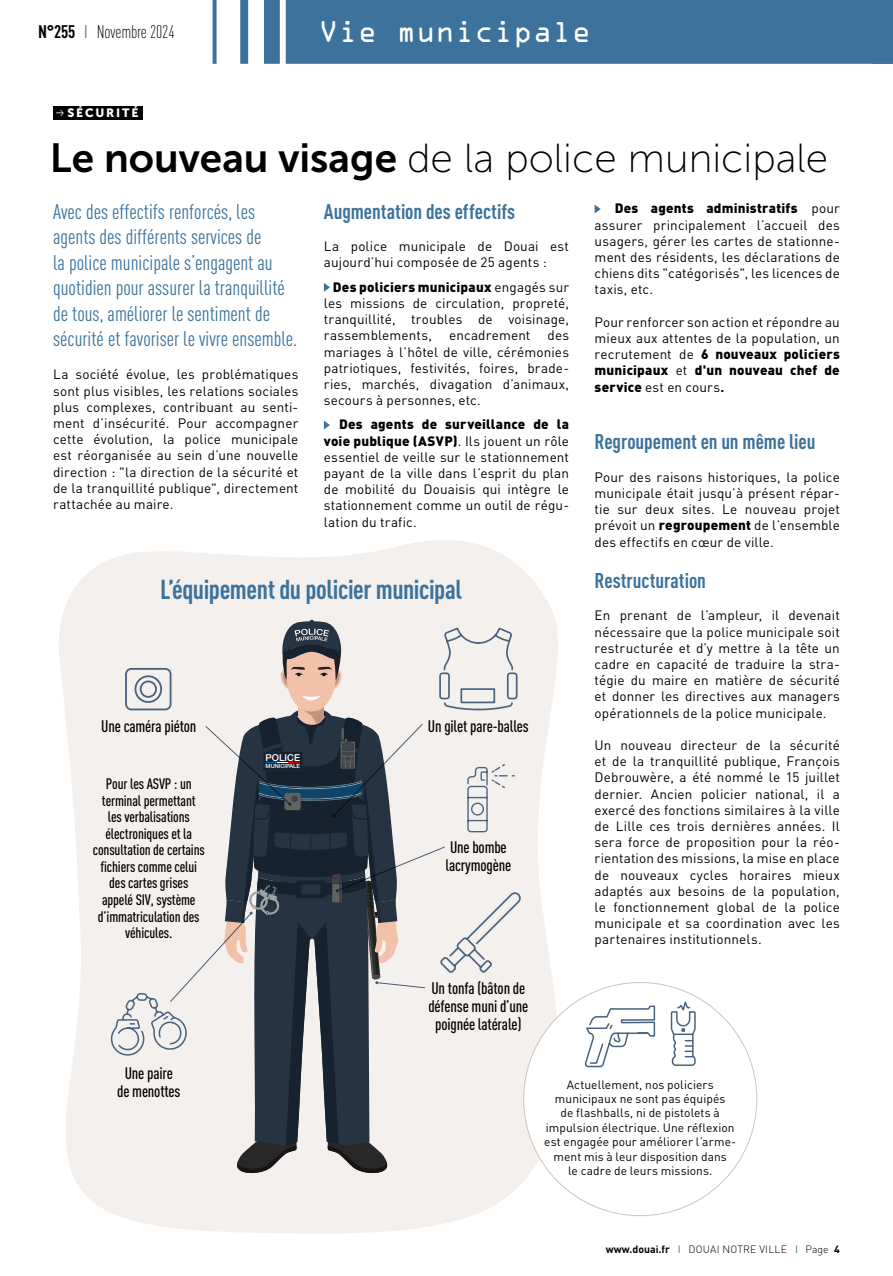
<style>
.page{position:relative;width:893px;height:1276px;background:#fff}
.page>*{position:absolute;margin:0;border:0;box-sizing:border-box;transform-origin:0 0}
.t1{font:40.5px "Museo Sans 100";color:#000}
.t2{font:700 condensed 27px "DIN Pro";letter-spacing:-.015em;color:#3c729b}
.t3{font:27px "OCRA Alternate";color:#fff}
.t4{font:condensed 21px/25.5px "DIN Pro";color:#3c729b}
.t5{font:700 condensed 21px "DIN Pro";color:#3c729b}
.t6{font:300 condensed 18px "DIN Pro";letter-spacing:-.01em;color:#000}
.t7{font:500 condensed 16.5px/18px "DIN Pro";letter-spacing:-.01em;color:#000;text-align:center}
.t8{font:500 condensed 15px/16.5px "DIN Pro";letter-spacing:-.01em;color:#000;text-align:center}
.t9{font:13.5px/16.2px "DIN Pro";letter-spacing:.01em;color:#000;text-align:justify}
.t10{font:12px/14.4px "DIN Pro";letter-spacing:.005em;color:#000;text-align:center}
.t11{font:12px "Museo Sans 900";letter-spacing:.15em;color:#fff}
.t12{font:300 10.5px "DIN Pro";letter-spacing:.02em;color:#000}
.t13{font:500 9.45px "Helvetica Neue";color:#fff}
.t14{font:500 5.7px "Helvetica Neue";color:#fff}
.s1{font-weight:700}
.s2{font-weight:400;color:#3c729b}
.s3{font-family:"Museo Sans 700"}
.s4{font-weight:900}
</style>
<div class="page">
<svg style="left:213px;top:0;width:680px;height:64px;background:#4a7ca2"></svg>
<svg style="left:59px;top:540px;width:517px;height:693px;fill:#f4f0ee"></svg>
<div style="left:524px;top:982px;width:233px;height:233px;background:#fff;border-radius:50%"></div>
<div style="left:53px;top:106px;width:90px;height:14px;background:#000"></div>
<svg style="left:324px;top:283px;width:6px;height:9px"></svg>
<svg style="left:324px;top:421px;width:6px;height:8px"></svg>
<svg style="left:595px;top:205px;width:6px;height:8px"></svg>
<svg style="left:670px;top:997px;width:27px;height:69px"></svg>
<svg style="left:584px;top:1005px;width:72px;height:63px"></svg>
<svg style="left:110px;top:620px;width:413px;height:553px;background:#bcbcbe"></svg>
<h3 class="t6" style="left:38px;top:19px;width:138px"><span class="s1">N°255</span> <span class="s2">I</span> Novembre 2024</h3>
<h2 class="t3" style="left:319px;top:20px;width:274px">Vie municipale</h2>
<p class="t11" style="left:67px;top:106px;width:72px">SÉCURITÉ</p>
<h1 class="t1" style="left:50px;top:136px;width:780px"><span class="s3">Le nouveau visage</span> de la police municipale</h1>
<h3 class="t4" style="left:53px;top:197px;width:246px">Avec des effectifs renforcés, les agents des différents services de<br>la police municipale s’engagent au quotidien pour assurer la tranquillité de tous, améliorer le sentiment de sécurité et favoriser le vivre ensemble.</h3>
<p class="t9" style="left:53px;top:365px;width:247px">La société évolue, les problématiques sont plus visibles, les relations sociales plus complexes, contribuant au senti&shy;ment d’insécurité. Pour accompagner cette évolution, la police municipale est réorganisée au sein d’une nouvelle direction : "la direction de la sécurité et de la tranquillité publique", directement rattachée au maire.</p>
<h3 class="t5" style="left:324px;top:195px;width:193px">Augmentation des effectifs</h3>
<p class="t9" style="left:324px;top:237px;width:247px">La police municipale de Douai est aujourd’hui composée de 25 agents :</p>
<p class="t9" style="left:324px;top:277px;width:247px;text-indent:9px"><span class="s4">Des policiers municipaux</span> engagés sur les missions de circulation, propreté, tranquillité, troubles de voisinage, rassemblements,</p>
<p class="t9" style="left:324px;top:326px;width:247px;text-indent:224px">des mariages à l’hôtel de ville, cérémonies patriotiques, festivités, foires, brade&shy;ries, marchés, divagation d’animaux, secours à personnes, etc.</p>
<p class="t9" style="left:324px;top:415px;width:247px;text-indent:15px"><span class="s4">Des agents de surveillance de la voie publique (ASVP)</span>. Ils jouent un rôle essentiel de veille sur le stationnement payant de la ville dans l’esprit du plan de mobilité du Douaisis qui intègre le stationnement comme un outil de régu&shy;lation du trafic.</p>
<p class="t9" style="left:449px;top:326px;width:83px">encadrement</p>
<h2 class="t2" style="left:160px;top:569px;width:303px">L’équipement du policier municipal</h2>
<p class="t7" style="left:101px;top:715px;width:97px">Une caméra piéton</p>
<p class="t7" style="left:428px;top:715px;width:102px">Un gilet pare-balles</p>
<p class="t8" style="left:93px;top:774px;width:114px">Pour les ASVP : un terminal permettant<br>les verbalisations électroniques et la consultation de certains fichiers comme celui des cartes grises appelé SIV, système d’immatriculation des véhicules.</p>
<p class="t13" style="left:266px;top:750px;width:36px">POLICE</p>
<p class="t14" style="left:266px;top:761px;width:36px">MUNICIPALE</p>
<p class="t7" style="left:445px;top:837px;width:67px;text-align:left">Une bombe lacrymogène</p>
<p class="t7" style="left:428px;top:977px;width:101px">Un tonfa (bâton de défense muni d’une poignée latérale)</p>
<p class="t9" style="left:595px;top:199px;width:247px;text-indent:20px"><span class="s4">Des agents administratifs</span> pour assurer principalement l’accueil des usagers, gérer les cartes de stationne&shy;ment des résidents, les déclarations de chiens dits "catégorisés", les licences de taxis, etc.</p>
<p class="t9" style="left:595px;top:312px;width:247px">Pour renforcer son action et répondre au mieux aux attentes de la population, un recrutement de <span class="s4">6 nouveaux policiers municipaux</span> et <span class="s4">d'un nouveau chef de service</span> est en cours<span class="s1">.</span></p>
<h3 class="t5" style="left:595px;top:426px;width:222px">Regroupement en un même lieu</h3>
<p class="t9" style="left:595px;top:467px;width:247px">Pour des raisons historiques, la police municipale était jusqu’à présent répar&shy;tie sur deux sites. Le nouveau projet prévoit un <span class="s4">regroupement</span> de l’ensemble des effectifs en cœur de ville.</p>
<h3 class="t5" style="left:595px;top:564px;width:113px">Restructuration</h3>
<p class="t9" style="left:595px;top:606px;width:247px">En prenant de l’ampleur, il devenait nécessaire que la police municipale soit restructurée et d’y mettre à la tête un cadre en capacité de traduire la stra&shy;tégie du maire en matière de sécurité et donner les directives aux managers opérationnels de la police municipale.</p>
<p class="t9" style="left:595px;top:735px;width:247px">Un nouveau directeur de la sécurité et de la tranquillité publique, François Debrouwère, a été nommé le 15 juillet dernier. Ancien policier national, il a exercé des fonctions similaires à la ville de Lille ces trois dernières années. Il sera force de proposition pour la réo&shy;rientation des missions, la mise en place de nouveaux cycles horaires mieux adaptés aux besoins de la population, le fonctionnement global de la police municipale et sa coordination avec les partenaires institutionnels.</p>
<p class="t7" style="left:117px;top:1062px;width:65px">Une paire de menottes</p>
<p class="t10" style="left:544px;top:1075px;width:194px">Actuellement, nos policiers municipaux ne sont pas équipés<br>de flashballs, ni de pistolets à impulsion électrique. Une réflexion est engagée pour améliorer l’arme&shy;ment mis à leur disposition dans<br>le cadre de leurs missions.</p>
<p class="t12" style="left:606px;top:1241px;width:235px"><span class="s1">www.douai.fr</span> <span class="s2">I</span> DOUAI NOTRE VILLE <span class="s2">I</span> Page <span class="s1">4</span></p>
</div>
